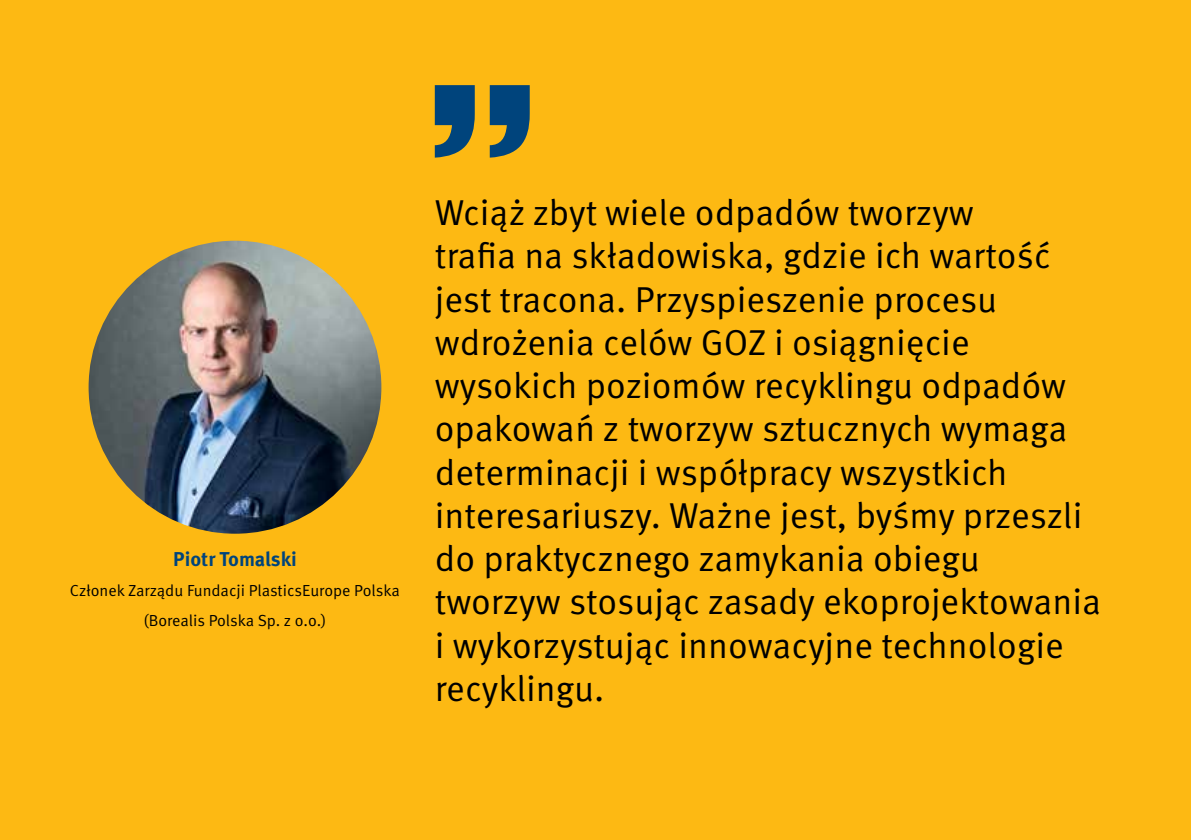
<style>
.page{position:relative;width:1191px;height:840px;background:#fff}
.page>*{position:absolute;margin:0;border:0;box-sizing:border-box;transform-origin:0 0}
.t1{font:36px/43.2px "Meta Pro";color:#000}
.t2{font:700 20px "Meta Pro";color:#00447c}
.t3{font:16px/30px "Meta Pro";letter-spacing:-.005em;color:#000;text-align:center}
</style>
<div class="page">
<div style="left:0;top:0;width:1191px;height:839px;background:#fdb913"></div>
<img style="left:89px;top:240px;width:292px;height:293px;border-radius:146px">
<svg style="left:435px;top:85px;width:95px;height:72px"></svg>
<p class="t2" style="left:173px;top:545px;width:125px">Piotr Tomalski</p>
<p class="t3" style="left:70px;top:575px;width:331px">Członek Zarządu Fundacji PlasticsEurope Polska (Borealis Polska Sp. z o.o.)</p>
<p class="t1" style="left:435px;top:192px;width:668px">Wciąż zbyt wiele odpadów tworzyw<br>trafia na składowiska, gdzie ich wartość jest tracona. Przyspieszenie procesu wdrożenia celów GOZ i osiągnięcie wysokich poziomów recyklingu odpadów opakowań z tworzyw sztucznych wymaga determinacji i współpracy wszystkich interesariuszy. Ważne jest, byśmy przeszli do praktycznego zamykania obiegu tworzyw stosując zasady ekoprojektowania i wykorzystując innowacyjne technologie recyklingu.</p>
</div>
